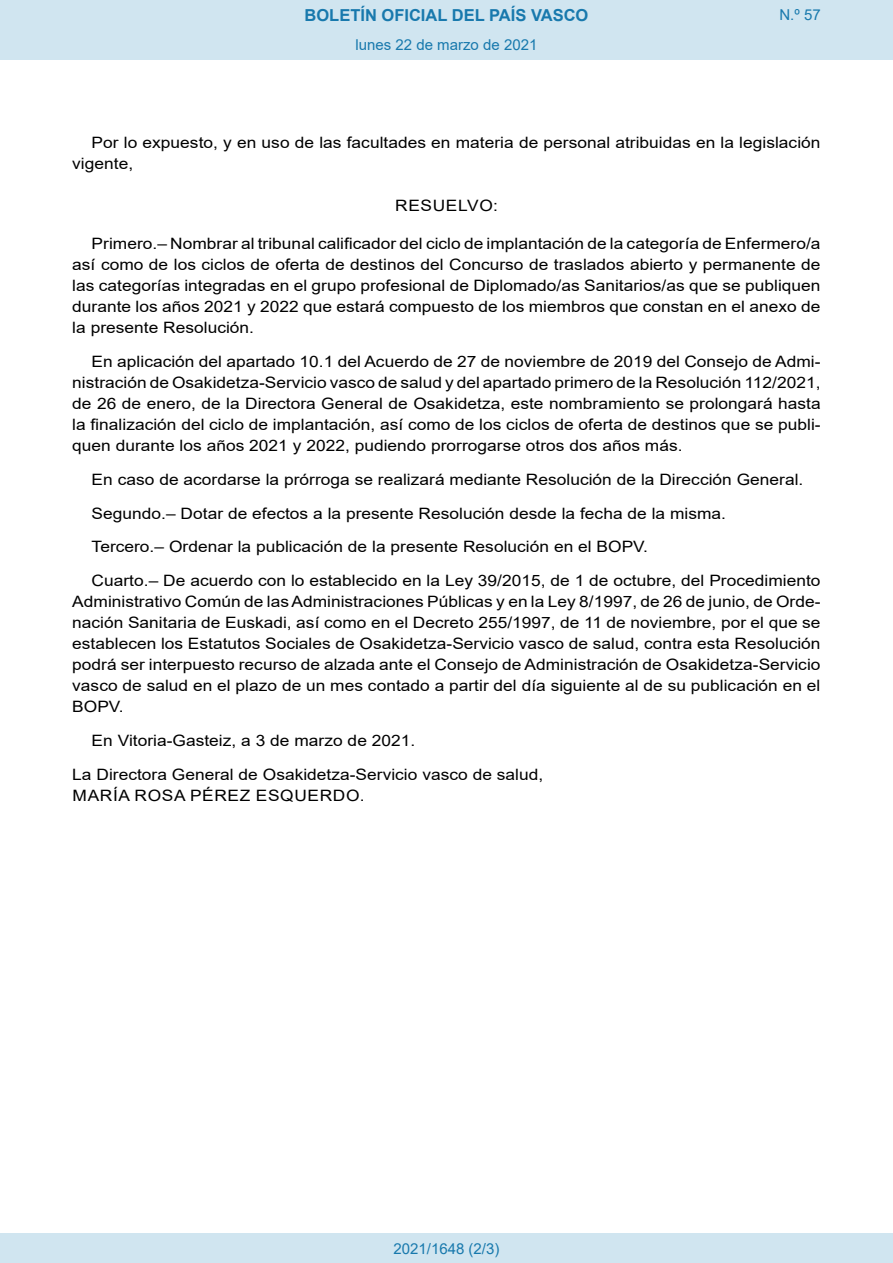
<style>
.page{position:relative;width:893px;height:1263px;background:#fff}
.page>*{position:absolute;margin:0;border:0;box-sizing:border-box;transform-origin:0 0}
.t1{font:700 16.5px "Arial";color:#1879ad}
.BOPVDetalle{font:15.6px/21px "Arial";color:#000;text-align:justify;scale:1.11 1}
.BOPVFirmaPuesto{font:15.6px "Arial";color:#000;scale:1.11 1}
.BOPVFirmaLugFec{font:15.6px "Arial";color:#000;scale:1.11 1}
.BOPVFirmaNombre{font:15.6px "Arial";letter-spacing:.035em;color:#000;scale:1.11 1}
.BOPVClave{font:15.6px "Arial";letter-spacing:.035em;color:#000;scale:1.11 1}
.Paginacion_Centro{font:15px "Arial";color:#1879ad}
</style>
<div class="page">
<div style="left:0;top:0;width:893px;height:60px;background:#d0e5f0"></div>
<div style="left:0;top:1233px;width:893px;height:30px;background:#d0e5f0"></div>
<p class="t1" style="left:305px;top:3px;width:285px">BOLETÍN OFICIAL DEL PAÍS VASCO</p>
<p class="Paginacion_Centro" style="left:356px;top:35px;width:183px">lunes 22 de marzo de 2021</p>
<p class="Paginacion_Centro" style="left:779px;top:5px;width:43px">N.º 57</p>
<p class="BOPVDetalle" style="left:72px;top:132px;width:676px;text-indent:19px">Por lo expuesto, y en uso de las facultades en materia de personal atribuidas en la legislación vigente,</p>
<p class="BOPVClave" style="left:395px;top:195px;width:94px">RESUELVO:</p>
<p class="BOPVDetalle" style="left:72px;top:233px;width:676px;text-indent:19px">Primero.– Nombrar al tribunal calificador del ciclo de implantación de la categoría de Enfermero/a así como de los ciclos de oferta de destinos del Concurso de traslados abierto y permanente de las categorías integradas en el grupo profesional de Diplomado/as Sanitarios/as que se publiquen durante los años 2021 y 2022 que estará compuesto de los miembros que constan en el anexo de la presente Resolución.</p>
<p class="BOPVDetalle" style="left:72px;top:351px;width:676px;text-indent:19px">En aplicación del apartado 10.1 del Acuerdo de 27 de noviembre de 2019 del Consejo de Admi&shy;nistración de Osakidetza-Servicio vasco de salud y del apartado primero de la Resolución 112/2021, de 26 de enero, de la Directora General de Osakidetza, este nombramiento se prolongará hasta la finalización del ciclo de implantación, así como de los ciclos de oferta de destinos que se publi&shy;quen durante los años 2021 y 2022, pudiendo prorrogarse otros dos años más.</p>
<p class="BOPVDetalle" style="left:92px;top:469px;width:643px">En caso de acordarse la prórroga se realizará mediante Resolución de la Dirección General.</p>
<p class="BOPVDetalle" style="left:92px;top:503px;width:573px">Segundo.– Dotar de efectos a la presente Resolución desde la fecha de la misma.</p>
<p class="BOPVDetalle" style="left:92px;top:536px;width:503px">Tercero.– Ordenar la publicación de la presente Resolución en el BOPV.</p>
<p class="BOPVDetalle" style="left:72px;top:570px;width:676px;text-indent:19px">Cuarto.– De acuerdo con lo establecido en la Ley 39/2015, de 1 de octubre, del Procedimiento Administrativo Común de las Administraciones Públicas y en la Ley 8/1997, de 26 de junio, de Orde&shy;nación Sanitaria de Euskadi, así como en el Decreto 255/1997, de 11 de noviembre, por el que se establecen los Estatutos Sociales de Osakidetza-Servicio vasco de salud, contra esta Resolución podrá ser interpuesto recurso de alzada ante el Consejo de Administración de Osakidetza-Servicio vasco de salud en el plazo de un mes contado a partir del día siguiente al de su publicación en el BOPV.</p>
<p class="BOPVFirmaLugFec" style="left:92px;top:730px;width:293px">En Vitoria-Gasteiz, a 3 de marzo de 2021.</p>
<p class="BOPVFirmaPuesto" style="left:72px;top:763px;width:426px">La Directora General de Osakidetza-Servicio vasco de salud,</p>
<p class="BOPVFirmaNombre" style="left:73px;top:784px;width:265px">MARÍA ROSA PÉREZ ESQUERDO.</p>
<p class="Paginacion_Centro" style="left:393px;top:1238px;width:107px">2021/1648 (2/3)</p>
</div>
